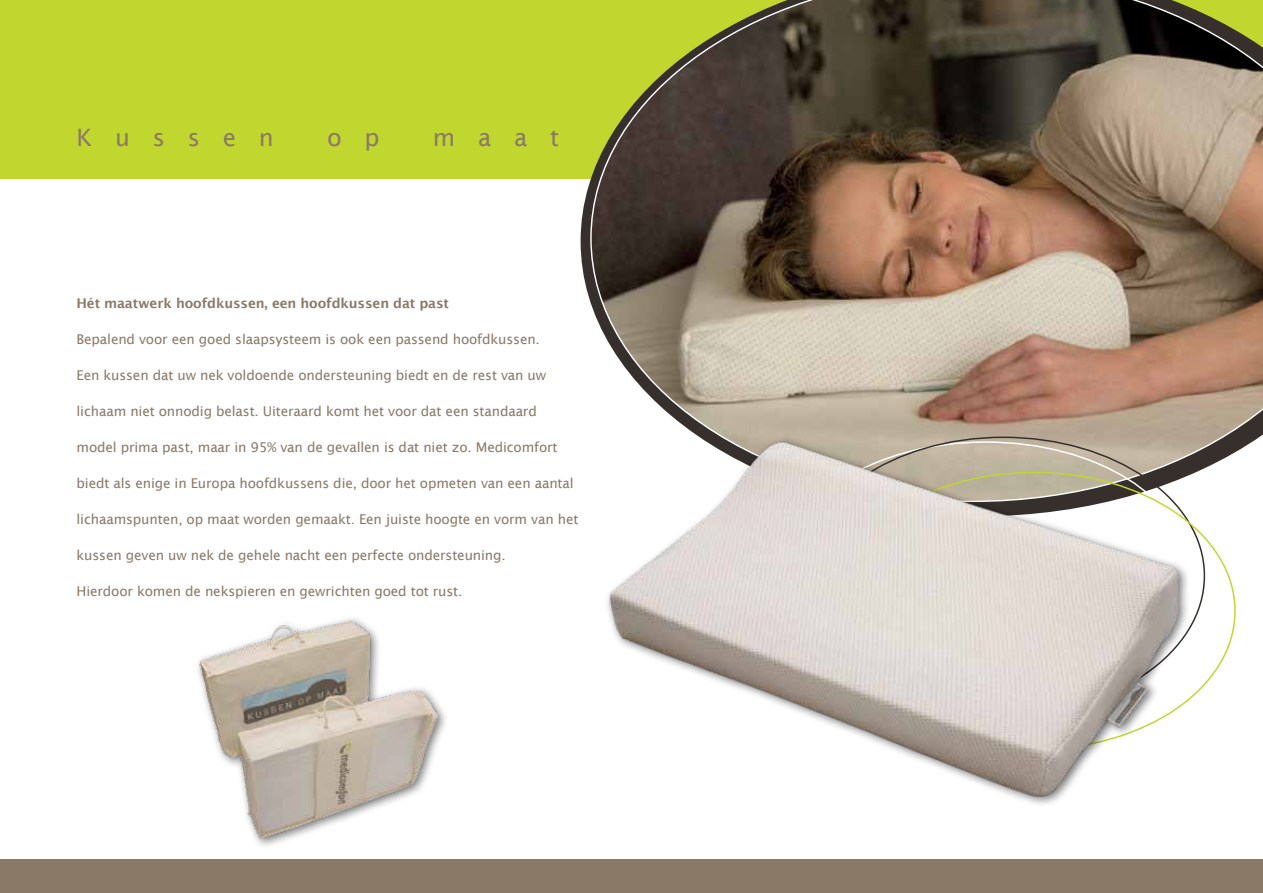
<style>
.page{position:relative;width:1263px;height:893px;background:#fff}
.page>*{position:absolute;margin:0;border:0;box-sizing:border-box;transform-origin:0 0}
.t1{font:24px "Lucida Sans";letter-spacing:.95em;color:#8a7967}
.t2{font:13.5px "Lucida Sans";letter-spacing:-.01em;color:#8a7967}
.t3{font:600 13.5px "Lucida Sans";letter-spacing:-.01em;color:#8a7967}
</style>
<div class="page">
<div style="left:0;top:859px;width:1263px;height:34px;background:#8a7967"></div>
<div style="left:0;top:0;width:1263px;height:179px;background:#c1d72f"></div>
<svg style="left:590px;top:0;width:673px;height:461px"></svg>
<img style="left:198px;top:618px;width:248px;height:228px">
<img style="left:590px;top:409px;width:630px;height:395px">
<h1 class="t1" style="left:77px;top:124px;width:199px">Kussen</h1>
<h1 class="t1" style="left:327px;top:124px;width:54px">o p</h1>
<h1 class="t1" style="left:433px;top:124px;width:128px">maat</h1>
<p class="t3" style="left:77px;top:296px;width:374px">Hét maatwerk hoofdkussen, een hoofdkussen dat past</p>
<p class="t2" style="left:77px;top:332px;width:465px">Bepalend voor een goed slaapsysteem is ook een passend hoofdkussen.</p>
<p class="t2" style="left:77px;top:368px;width:471px">Een kussen dat uw nek voldoende ondersteuning biedt en de rest van uw</p>
<p class="t2" style="left:77px;top:404px;width:462px">lichaam niet onnodig belast. Uiteraard komt het voor dat een standaard</p>
<p class="t2" style="left:77px;top:440px;width:483px">model prima past, maar in 95% van de gevallen is dat niet zo. Medicomfort</p>
<p class="t2" style="left:77px;top:476px;width:499px">biedt als enige in Europa hoofdkussens die, door het opmeten van een aantal</p>
<p class="t2" style="left:77px;top:512px;width:503px">lichaamspunten, op maat worden gemaakt. Een juiste hoogte en vorm van het</p>
<p class="t2" style="left:77px;top:548px;width:431px">kussen geven uw nek de gehele nacht een perfecte ondersteuning.</p>
<p class="t2" style="left:77px;top:584px;width:387px">Hierdoor komen de nekspieren en gewrichten goed tot rust.</p>
</div>
